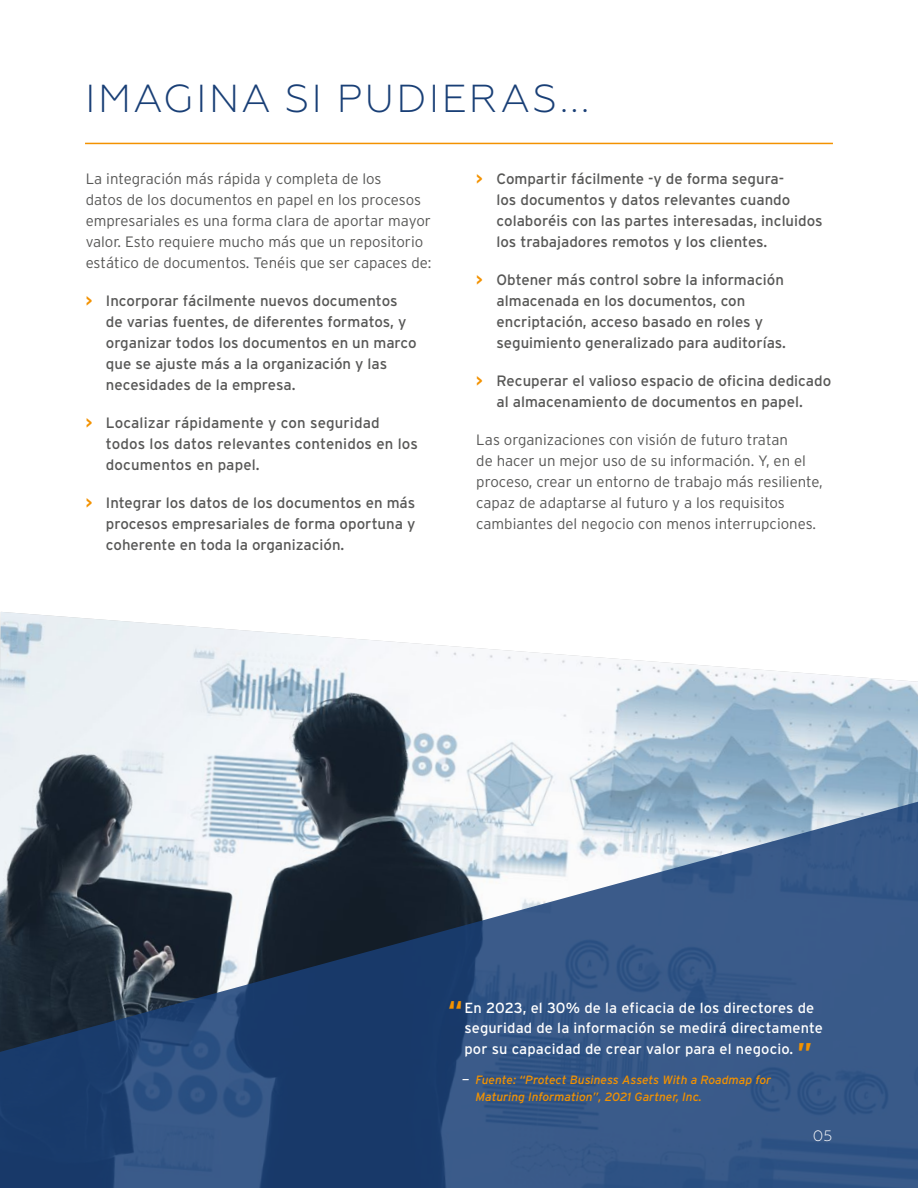
<style>
.page{position:relative;width:918px;height:1188px;background:#fff}
.page>*{position:absolute;margin:0;border:0;box-sizing:border-box;transform-origin:0 0}
.t1{font:300 39px "Geometria";letter-spacing:.06em;color:#193f76}
.t2{font:15px/21px "Interstate";color:#575756}
.t3{font:300 15px/21px "Interstate";color:#575756}
.t4{font:300 15px "Geometria";color:#fff}
.t5{font:14.7px/20.9px "Interstate";color:#fff}
.t6{font:italic 12px/16.5px "Interstate";color:#f39200}
.s1{font-weight:700;color:#f39200}
.s2{font-weight:700;font-size:27px;color:#f39200}
.s3{color:#fff}
</style>
<div class="page">
<hr style="left:85px;top:143px;width:748px;height:1px;background:#f39200">
<img style="left:0;top:612px;width:918px;height:182px">
<svg style="left:0;top:794px;width:918px;height:394px;background:#466083"></svg>
<h1 class="t1" style="left:85px;top:76px;width:506px">IMAGINA SI PUDIERAS...</h1>
<p class="t3" style="left:86px;top:168px;width:347px">La integración más rápida y completa de los<br>datos de los documentos en papel en los procesos empresariales es una forma clara de aportar mayor valor. Esto requiere mucho más que un repositorio estático de documentos. Tenéis que ser capaces de:</p>
<p class="t2" style="left:106px;top:290px;width:312px;text-indent:-20px"><span class="s1">&gt;</span> Incorporar fácilmente nuevos documentos de varias fuentes, de diferentes formatos, y organizar todos los documentos en un marco que se ajuste más a la organización y las necesidades de la empresa.</p>
<p class="t2" style="left:106px;top:412px;width:314px;text-indent:-20px"><span class="s1">&gt;</span> Localizar rápidamente y con seguridad todos los datos relevantes contenidos en los documentos en papel.</p>
<p class="t2" style="left:106px;top:492px;width:311px;text-align:justify;text-indent:-20px"><span class="s1">&gt;</span> Integrar los datos de los documentos en más procesos empresariales de forma oportuna y coherente en toda la organización.</p>
<p class="t2" style="left:497px;top:168px;width:328px;text-indent:-20px"><span class="s1">&gt;</span> Compartir fácilmente -y de forma segura-<br>los documentos y datos relevantes cuando colaboréis con las partes interesadas, incluidos los trabajadores remotos y los clientes.</p>
<p class="t2" style="left:497px;top:269px;width:291px;text-indent:-20px"><span class="s1">&gt;</span> Obtener más control sobre la información almacenada en los documentos, con encriptación, acceso basado en roles y seguimiento generalizado para auditorías.</p>
<p class="t2" style="left:476px;top:370px;width:356px;text-align:center"><span class="s1">&gt;</span> Recuperar el valioso espacio de oficina dedicado al almacenamiento de documentos en papel.</p>
<p class="t3" style="left:476px;top:429px;width:348px">Las organizaciones con visión de futuro tratan<br>de hacer un mejor uso de su información. Y, en el proceso, crear un entorno de trabajo más resiliente, capaz de adaptarse al futuro y a los requisitos cambiantes del negocio con menos interrupciones.</p>
<p class="t5" style="left:464px;top:997px;width:360px;text-indent:-16px"><span class="s2">“</span>En 2023, el 30% de la eficacia de los directores de seguridad de la información se medirá directamente por su capacidad de crear valor para el negocio. <span class="s2">”</span></p>
<p class="t6" style="left:476px;top:1072px;width:297px;text-indent:-14px"><span class="s3">—</span> Fuente: “Protect Business Assets With a Roadmap for<br>Maturing Information”, 2021 Gartner, Inc.</p>
<p class="t4" style="left:813px;top:1127px;width:21px">05</p>
</div>
